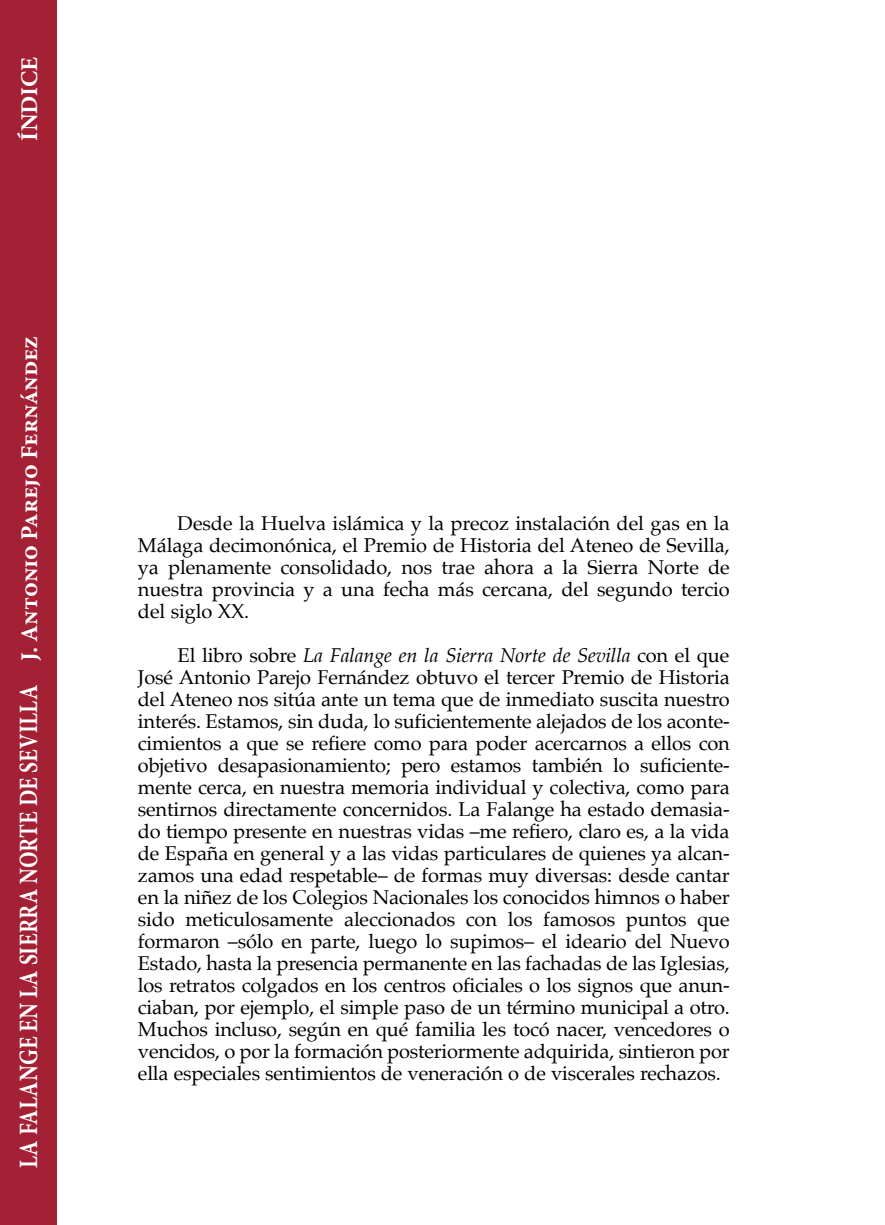
<style>
.page{position:relative;width:885px;height:1225px;background:#fff}
.page>*{position:absolute;margin:0;border:0;box-sizing:border-box;transform-origin:0 0}
.t1{font:700 26.4px "Minion Pro";letter-spacing:.01em;color:#fff;scale:.82 1}
.t2{font:700 24px "Minion Pro";color:#fff}
.t3{font:20px/22px "Palatino";letter-spacing:-.01em;color:#000;text-align:justify}
.s1{font-size:24px}
.s2{font-style:italic}
</style>
<div class="page">
<div style="left:0;top:0;width:57px;height:1225px;background:#a42035"></div>
<p class="t2" style="left:12px;top:140px;width:85px;rotate:-90deg">ÍNDICE</p>
<p class="t1" style="left:10px;top:1168px;width:1016px;rotate:-90deg">LA FALANGE EN LA SIERRA NORTE DE SEVILLA <span class="s1">J. Antonio Parejo Fernández</span></p>
<p class="t3" style="left:138px;top:511px;width:593px;text-indent:40px">Desde la Huelva islámica y la precoz instalación del gas en la Málaga decimonónica, el Premio de Historia del Ateneo de Sevilla, ya plenamente consolidado, nos trae ahora a la Sierra Norte de nuestra provincia y a una fecha más cercana, del segundo tercio del siglo XX.</p>
<p class="t3" style="left:138px;top:644px;width:593px;text-indent:40px">El libro sobre <span class="s2">La Falange en la Sierra Norte de Sevilla</span> con el que José Antonio Parejo Fernández obtuvo el tercer Premio de Historia del Ateneo nos sitúa ante un tema que de inmediato suscita nuestro interés. Estamos, sin duda, lo suficientemente alejados de los aconte&shy;cimientos a que se refiere como para poder acercarnos a ellos con objetivo desapasionamiento; pero estamos también lo suficiente&shy;mente cerca, en nuestra memoria individual y colectiva, como para sentirnos directamente concernidos. La Falange ha estado demasia&shy;do tiempo presente en nuestras vidas –me refiero, claro es, a la vida de España en general y a las vidas particulares de quienes ya alcan&shy;zamos una edad respetable– de formas muy diversas: desde cantar en la niñez de los Colegios Nacionales los conocidos himnos o haber sido meticulosamente aleccionados con los famosos puntos que formaron –sólo en parte, luego lo supimos– el ideario del Nuevo Estado, hasta la presencia permanente en las fachadas de las Iglesias, los retratos colgados en los centros oficiales o los signos que anun&shy;ciaban, por ejemplo, el simple paso de un término municipal a otro.<br>Muchos incluso, según en qué familia les tocó nacer, vencedores o vencidos, o por la formación posteriormente adquirida, sintieron por ella especiales sentimientos de veneración o de viscerales rechazos.</p>
</div>
